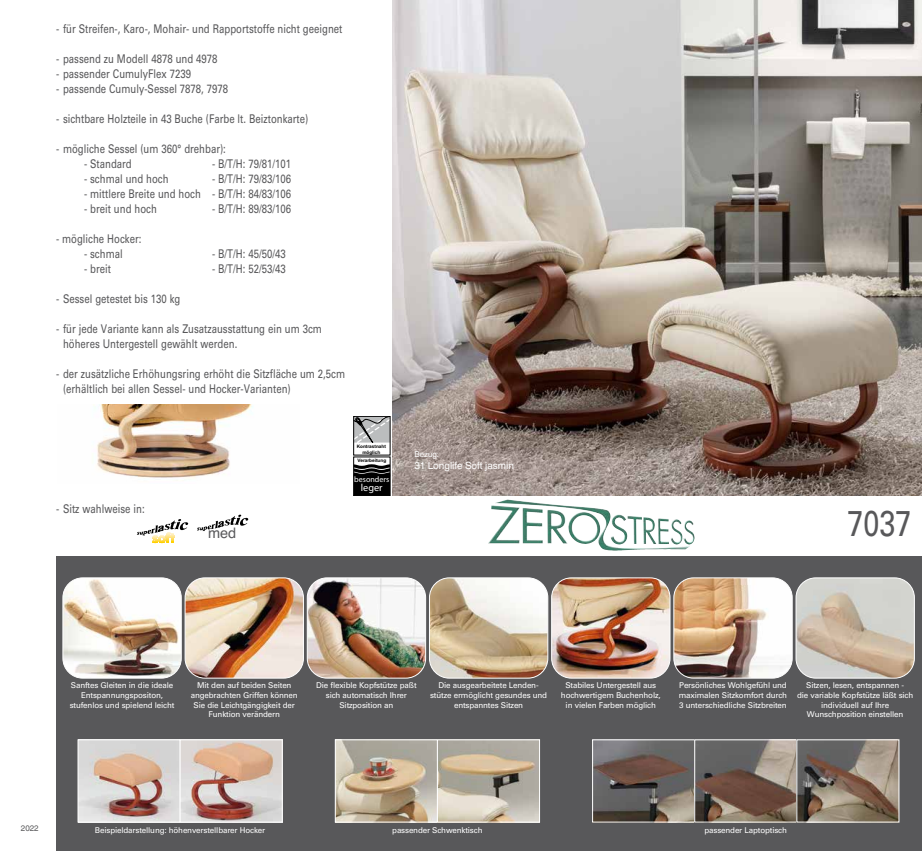
<style>
.page{position:relative;width:922px;height:851px;background:#fff}
.page>*{position:absolute;margin:0;border:0;box-sizing:border-box;transform-origin:0 0}
.t1{font:36px "Univers";color:#58585a;scale:.8 1}
.t2{font:14.5px "Helvetica";color:#58585a}
.t3{font:12px/15px "Univers";color:#58585a;scale:.8 1}
.t4{font:10.3px "Myriad Pro";color:#fff}
.t5{font:10px "Helvetica World";color:#fff}
.t6{font:8px/9.6px "Univers";letter-spacing:-.02em;color:#fff;text-align:center}
.t7{font:8px "Myriad Pro";color:#fff}
.t8{font:8px "Helvetica World";color:#fff}
.t9{font:8px "Helvetica World";color:#58585a}
.t10{font:700 4.7px/5.6px "Arial";color:#000;text-align:center}
</style>
<div class="page">
<div style="left:57px;top:556px;width:864px;height:294px;background:#58585a"></div>
<img style="left:392px;top:0;width:529px;height:496px">
<img style="left:97px;top:404px;width:156px;height:74px">
<svg style="left:137px;top:519px;width:51px;height:16px"></svg>
<svg style="left:197px;top:514px;width:51px;height:17px"></svg>
<img style="left:494px;top:499px;width:112px;height:49px">
<img style="left:64px;top:579px;width:116px;height:99px">
<div style="left:62px;top:577px;width:120px;height:101px;border:1px solid #fff;border-radius:20px"></div>
<img style="left:186px;top:579px;width:117px;height:99px">
<div style="left:184px;top:577px;width:120px;height:101px;border:1px solid #fff;border-radius:20px"></div>
<img style="left:307px;top:579px;width:118px;height:99px">
<div style="left:307px;top:577px;width:119px;height:101px;border:1px solid #fff;border-radius:20px"></div>
<img style="left:429px;top:579px;width:118px;height:99px">
<div style="left:429px;top:577px;width:119px;height:101px;border:1px solid #fff;border-radius:20px"></div>
<img style="left:551px;top:579px;width:118px;height:99px">
<div style="left:551px;top:577px;width:119px;height:101px;border:1px solid #fff;border-radius:20px"></div>
<img style="left:675px;top:579px;width:117px;height:99px">
<div style="left:673px;top:577px;width:119px;height:101px;border:1px solid #fff;border-radius:20px"></div>
<img style="left:797px;top:579px;width:117px;height:99px">
<div style="left:795px;top:577px;width:119px;height:101px;border:1px solid #fff;border-radius:20px"></div>
<img style="left:79px;top:741px;width:202px;height:79px">
<div style="left:77px;top:739px;width:103px;height:83px;border:1px solid #fff"></div>
<div style="left:180px;top:739px;width:103px;height:83px;border:1px solid #fff"></div>
<img style="left:337px;top:741px;width:201px;height:79px">
<div style="left:335px;top:739px;width:103px;height:83px;border:1px solid #fff"></div>
<div style="left:437px;top:739px;width:103px;height:83px;border:1px solid #fff"></div>
<img style="left:594px;top:741px;width:303px;height:79px">
<div style="left:592px;top:739px;width:103px;height:83px;border:1px solid #fff"></div>
<div style="left:694px;top:739px;width:103px;height:83px;border:1px solid #fff"></div>
<div style="left:796px;top:739px;width:103px;height:83px;border:1px solid #fff"></div>
<svg style="left:353px;top:416px;width:37px;height:37px"></svg>
<div style="left:353px;top:456px;width:37px;height:40px;border:1px solid #000"></div>
<svg style="left:353px;top:462px;width:37px;height:33px"></svg>
<p class="t3" style="left:56px;top:21px;width:359px">- für Streifen-, Karo-, Mohair- und Rapportstoffe nicht geeignet</p>
<p class="t3" style="left:56px;top:51px;width:203px">- passend zu Modell 4878 und 4978</p>
<p class="t3" style="left:56px;top:66px;width:170px">- passender CumulyFlex 7239</p>
<p class="t3" style="left:56px;top:81px;width:217px">- passende Cumuly-Sessel 7878, 7978</p>
<p class="t3" style="left:56px;top:111px;width:317px">- sichtbare Holzteile in 43 Buche (Farbe lt. Beiztonkarte)</p>
<p class="t3" style="left:56px;top:141px;width:214px">- mögliche Sessel (um 360° drehbar):</p>
<p class="t3" style="left:84px;top:156px;width:61px">- Standard</p>
<p class="t3" style="left:212px;top:156px;width:100px">- B/T/H: 79/81/101</p>
<p class="t3" style="left:84px;top:171px;width:107px">- schmal und hoch</p>
<p class="t3" style="left:212px;top:171px;width:100px">- B/T/H: 79/83/106</p>
<p class="t3" style="left:84px;top:186px;width:260px">- mittlere Breite und hoch - B/T/H: 84/83/106</p>
<p class="t3" style="left:84px;top:201px;width:93px">- breit und hoch</p>
<p class="t3" style="left:212px;top:201px;width:100px">- B/T/H: 89/83/106</p>
<p class="t3" style="left:56px;top:231px;width:108px">- mögliche Hocker:</p>
<p class="t3" style="left:84px;top:246px;width:50px">- schmal</p>
<p class="t3" style="left:212px;top:246px;width:94px">- B/T/H: 45/50/43</p>
<p class="t3" style="left:84px;top:261px;width:35px">- breit</p>
<p class="t3" style="left:212px;top:261px;width:94px">- B/T/H: 52/53/43</p>
<p class="t3" style="left:56px;top:291px;width:157px">- Sessel getestet bis 130 kg</p>
<p class="t3" style="left:63px;top:321px;width:325px;text-indent:-7px">- für jede Variante kann als Zusatzausstattung ein um 3cm höheres Untergestell gewählt werden.</p>
<p class="t3" style="left:63px;top:366px;width:354px;text-indent:-7px">- der zusätzliche Erhöhungsring erhöht die Sitzfläche um 2,5cm (erhältlich bei allen Sessel- und Hocker-Varianten)</p>
<p class="t3" style="left:56px;top:501px;width:112px">- Sitz wahlweise in:</p>
<p class="t2" style="left:208px;top:522px;width:30px">med</p>
<p class="t10" style="left:356px;top:443px;width:31px">Kontrastnaht möglich</p>
<p class="t10" style="left:357px;top:458px;width:30px">Verarbeitung</p>
<p class="t4" style="left:361px;top:481px;width:23px">leger</p>
<p class="t7" style="left:354px;top:474px;width:37px">besonders</p>
<p class="t8" style="left:414px;top:450px;width:26px">Bezug:</p>
<p class="t5" style="left:414px;top:460px;width:101px">31 Longlife Soft jasmin</p>
<h1 class="t1" style="left:847px;top:502px;width:82px">7037</h1>
<p class="t6" style="left:70px;top:680px;width:106px">Sanftes Gleiten in die ideale<br>Entspannungspositon, stufenlos und spielend leicht</p>
<p class="t6" style="left:191px;top:680px;width:108px">Mit den auf beiden Seiten angebrachten Griffen können<br>Sie die Leichtgängigkeit der<br>Funktion verändern</p>
<p class="t6" style="left:316px;top:680px;width:102px">Die flexible Kopfstütze paßt sich automatisch Ihrer<br>Sitzposition an</p>
<p class="t6" style="left:430px;top:680px;width:118px">Die ausgearbeitete Lenden&shy;stütze ermöglicht gesundes und entspanntes Sitzen</p>
<p class="t6" style="left:561px;top:680px;width:101px">Stabiles Untergestell aus hochwertigem Buchenholz, in vielen Farben möglich</p>
<p class="t6" style="left:678px;top:680px;width:110px;text-align:justify">Persönliches Wohlgefühl und maximalen Sitzkomfort durch 3 unterschiedliche Sitzbreiten</p>
<p class="t6" style="left:796px;top:680px;width:118px">Sitzen, lesen, entspannen -<br>die variable Kopfstütze läßt sich individuell auf Ihre<br>Wunschposition einstellen</p>
<p class="t9" style="left:21px;top:823px;width:19px">2022</p>
<p class="t6" style="left:95px;top:825px;width:172px">Beispieldarstellung: höhenverstellbarer Hocker</p>
<p class="t6" style="left:392px;top:825px;width:92px">passender Schwenktisch</p>
<p class="t6" style="left:704px;top:825px;width:84px">passender Laptoptisch</p>
</div>
